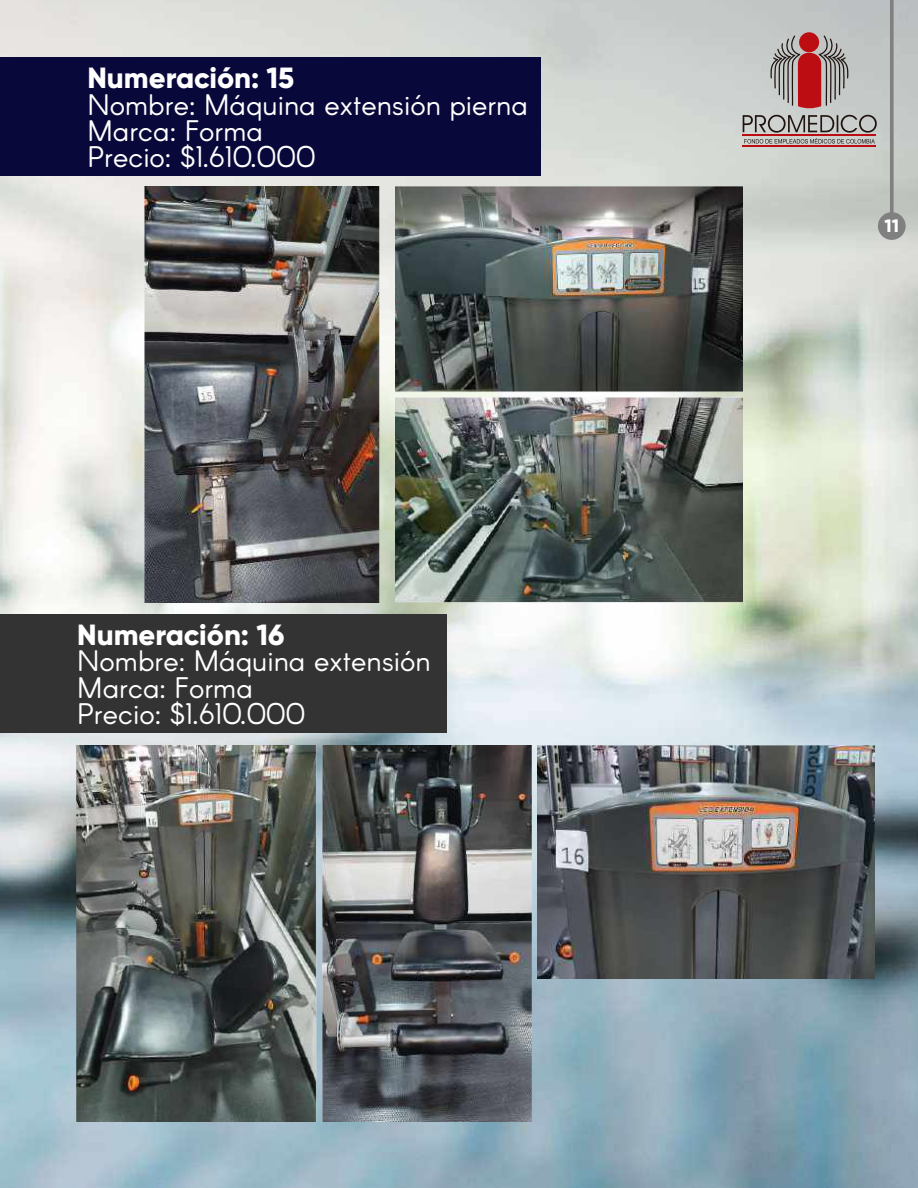
<style>
.page{position:relative;width:918px;height:1188px;background:#fff}
.page>*{position:absolute;margin:0;border:0;box-sizing:border-box;transform-origin:0 0}
.t1{font:29.1px/26.2px "Arcon Rounded Regular";color:#fff}
.t2{font:800 29.1px "Gilroy";color:#fff}
.t3{font:800 18px "Gilroy";color:#fff}
</style>
<div class="page">
<img style="left:0;top:0;width:918px;height:1188px">
<hr style="left:742px;top:146px;width:134px;height:1px;background:#bc0d12">
<svg style="left:743px;top:0;width:163px;height:240px;background:#bcb6b4"></svg>
<div style="left:0;top:57px;width:541px;height:119px;background:#09083a"></div>
<div style="left:0;top:615px;width:447px;height:118px;background:#333"></div>
<img style="left:145px;top:187px;width:235px;height:416px">
<img style="left:396px;top:187px;width:346px;height:416px">
<img style="left:77px;top:746px;width:455px;height:376px">
<img style="left:538px;top:746px;width:337px;height:232px">
<p class="t2" style="left:87px;top:60px;width:208px">Numeración: 15</p>
<p class="t1" style="left:87px;top:93px;width:442px">Nombre: Máquina extensión pierna<br>Marca: Forma<br>Precio: $1.610.000</p>
<p class="t2" style="left:77px;top:617px;width:209px">Numeración: 16</p>
<p class="t1" style="left:77px;top:650px;width:355px">Nombre: Máquina extensión<br>Marca: Forma<br>Precio: $1.610.000</p>
<p class="t3" style="left:885px;top:214px;width:16px">11</p>
</div>
